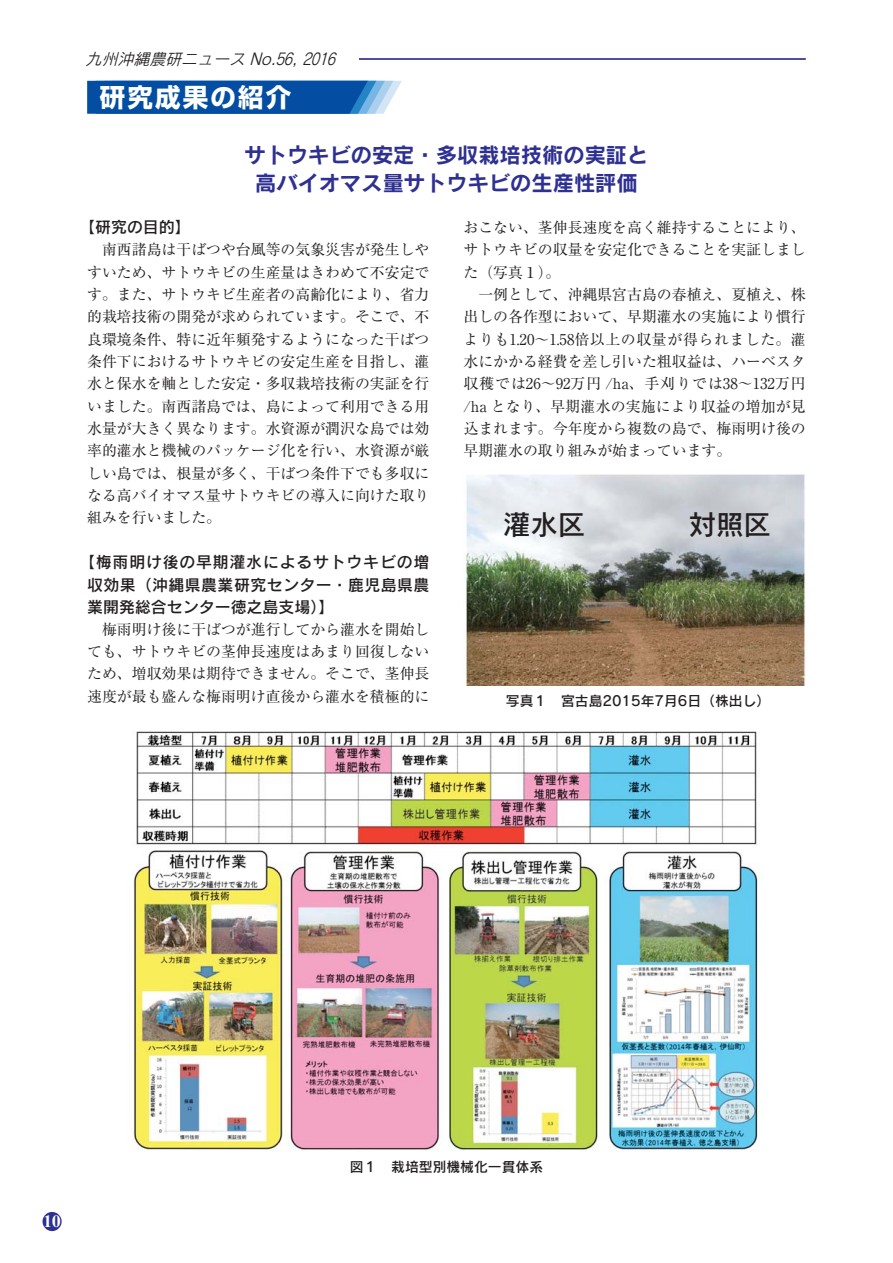
<style>
.page{position:relative;width:893px;height:1263px;background:#fff}
.page>*{position:absolute;margin:0;border:0;box-sizing:border-box;transform-origin:0 0}
.t1{font:27.6px "Rodin Pro DB 90 msp RKSJ H";color:#231f20}
.t2{font:25.5px "Shin Go Pr 6 Bold 90 msp RKSJ H";letter-spacing:.085em;color:#fff}
.t3{font:21.3px/27.6px "Rodin Pro B 90 msp RKSJ H";color:#2e3092;text-align:center}
.t4{font:700 16.95px "Times New Roman MT Std";color:#fff}
.t5{font:15.9px/22.4px "Rodin Pro DB 90 msp RKSJ H";letter-spacing:.025em;color:#231f20;text-align:justify}
.t6{font:italic 15.9px "Rodin Pro M 90 msp RKSJ H";color:#231f20}
.t7{font:14.85px/22.4px "Ryumin Pr 6 Regular 90 msp RKSJ H";color:#231f20;text-align:justify}
.t8{font:13.8px "Rodin Pro DB 90 msp RKSJ H";color:#231f20}
</style>
<div class="page">
<hr style="left:334px;top:58px;width:472px;height:2px;background:#2e3092">
<div style="left:43px;top:1212px;width:19px;height:19px;background:#2e3092;border-radius:50%"></div>
<div style="left:87px;top:51px;width:271px;height:16px;background:#fff"></div>
<img style="left:465px;top:474px;width:341px;height:212px">
<svg style="left:87px;top:81px;width:315px;height:33px;background:#195fac"></svg>
<img style="left:133px;top:731px;width:626px;height:420px">
<p class="t6" style="left:86px;top:53px;width:255px">九州沖縄農研ニュース No.56, 2016</p>
<h2 class="t2" style="left:100px;top:88px;width:193px">研究成果の紹介</h2>
<h3 class="t3" style="left:244px;top:144px;width:405px">サトウキビの安定・多収栽培技術の実証と高バイオマス量サトウキビの生産性評価</h3>
<p class="t5" style="left:79px;top:218px;width:113px">【研究の目的】</p>
<p class="t7" style="left:87px;top:240px;width:344px">　南西諸島は干ばつや台風等の気象災害が発生しやすいため、サトウキビの生産量はきわめて不安定です。また、サトウキビ生産者の高齢化により、省力的栽培技術の開発が求められています。そこで、不良環境条件、特に近年頻発するようになった干ばつ条件下におけるサトウキビの安定生産を目指し、灌水と保水を軸とした安定・多収栽培技術の実証を行いました。南西諸島では、島によって利用できる用水量が大きく異なります。水資源が潤沢な島では効率的灌水と機械のパッケージ化を行い、水資源が厳しい島では、根量が多く、干ばつ条件下でも多収になる高バイオマス量サトウキビの導入に向けた取り組みを行いました。</p>
<p class="t5" style="left:87px;top:553px;width:344px;text-indent:-8px">【梅雨明け後の早期灌水によるサトウキビの増収効果（沖縄県農業研究センター・鹿児島県農業開発総合センター徳之島支場）】</p>
<p class="t7" style="left:87px;top:620px;width:344px">　梅雨明け後に干ばつが進行してから灌水を開始しても、サトウキビの茎伸長速度はあまり回復しないため、増収効果は期待できません。そこで、茎伸長速度が最も盛んな梅雨明け直後から灌水を積極的に</p>
<p class="t7" style="left:463px;top:218px;width:344px;text-align:left">おこない、茎伸長速度を高く維持することにより、サトウキビの収量を安定化できることを実証しました（写真１）。<br>　一例として、沖縄県宮古島の春植え、夏植え、株出しの各作型において、早期灌水の実施により慣行よりも1.20～1.58倍以上の収量が得られました。灌水にかかる経費を差し引いた粗収益は、ハーベスタ収穫では26～92万円 /ha、手刈りでは38～132万円/ha となり、早期灌水の実施により収益の増加が見込まれます。今年度から複数の島で、梅雨明け後の早期灌水の取り組みが始まっています。</p>
<h1 class="t1" style="left:503px;top:515px;width:84px">灌水区</h1>
<h1 class="t1" style="left:689px;top:514px;width:84px">対照区</h1>
<p class="t8" style="left:506px;top:696px;width:266px">写真１　宮古島2015年7月6日（株出し）</p>
<p class="t4" style="left:44px;top:1211px;width:19px">10</p>
<p class="t8" style="left:350px;top:1161px;width:195px">図１　栽培型別機械化一貫体系</p>
</div>
